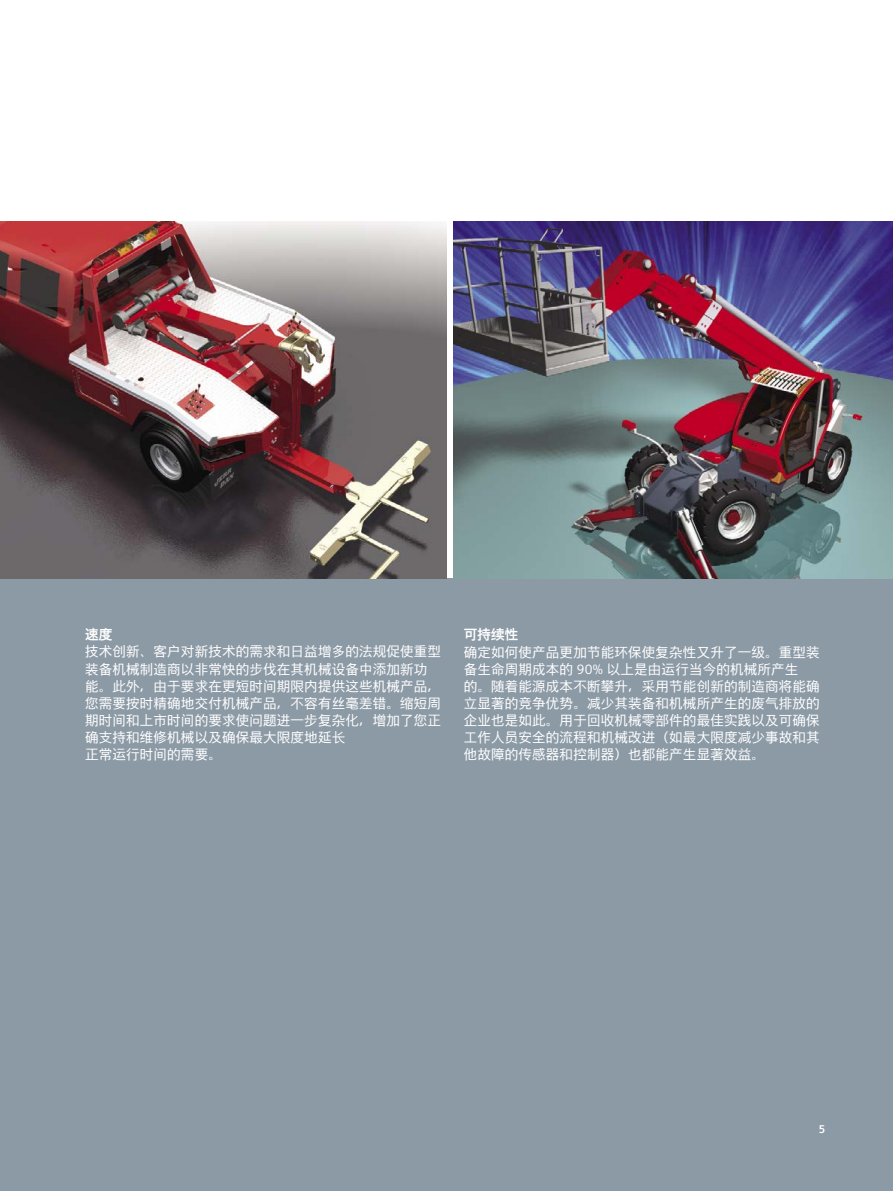
<style>
.page{position:relative;width:893px;height:1191px;background:#fff}
.page>*{position:absolute;margin:0;border:0;box-sizing:border-box;transform-origin:0 0}
.t1{font:13.5px/17px "Siemens Sans Global";letter-spacing:.015em;color:#fff}
.t2{font:700 13.5px "Siemens Sans Global";letter-spacing:.015em;color:#fff}
.t3{font:700 11.25px "Siemens Sans Global";color:#fff}
</style>
<div class="page">
<div style="left:0;top:578px;width:893px;height:613px;background:#8c9aa6"></div>
<img style="left:1px;top:221px;width:446px;height:357px">
<img style="left:454px;top:221px;width:439px;height:357px">
<img style="left:0;top:221px;width:1px;height:357px">
<p class="t2" style="left:85px;top:627px;width:29px">速度</p>
<p class="t1" style="left:85px;top:644px;width:358px">技术创新、客户对新技术的需求和日益增多的法规促使重型装备机械制造商以非常快的步伐在其机械设备中添加新功能。此外，由于要求在更短时间期限内提供这些机械产品，您需要按时精确地交付机械产品，不容有丝毫差错。缩短周期时间和上市时间的要求使问题进一步复杂化，增加了您正确支持和维修机械以及确保最大限度地延长<br>正常运行时间的需要。</p>
<p class="t2" style="left:464px;top:627px;width:56px">可持续性</p>
<p class="t1" style="left:464px;top:644px;width:358px">确定如何使产品更加节能环保使复杂性又升了一级。重型装备生命周期成本的 90% 以上是由运行当今的机械所产生<br>的。随着能源成本不断攀升，采用节能创新的制造商将能确立显著的竞争优势。减少其装备和机械所产生的废气排放的企业也是如此。用于回收机械零部件的最佳实践以及可确保工作人员安全的流程和机械改进（如最大限度减少事故和其他故障的传感器和控制器）也都能产生显著效益。</p>
<p class="t3" style="left:819px;top:1122px;width:8px">5</p>
</div>
